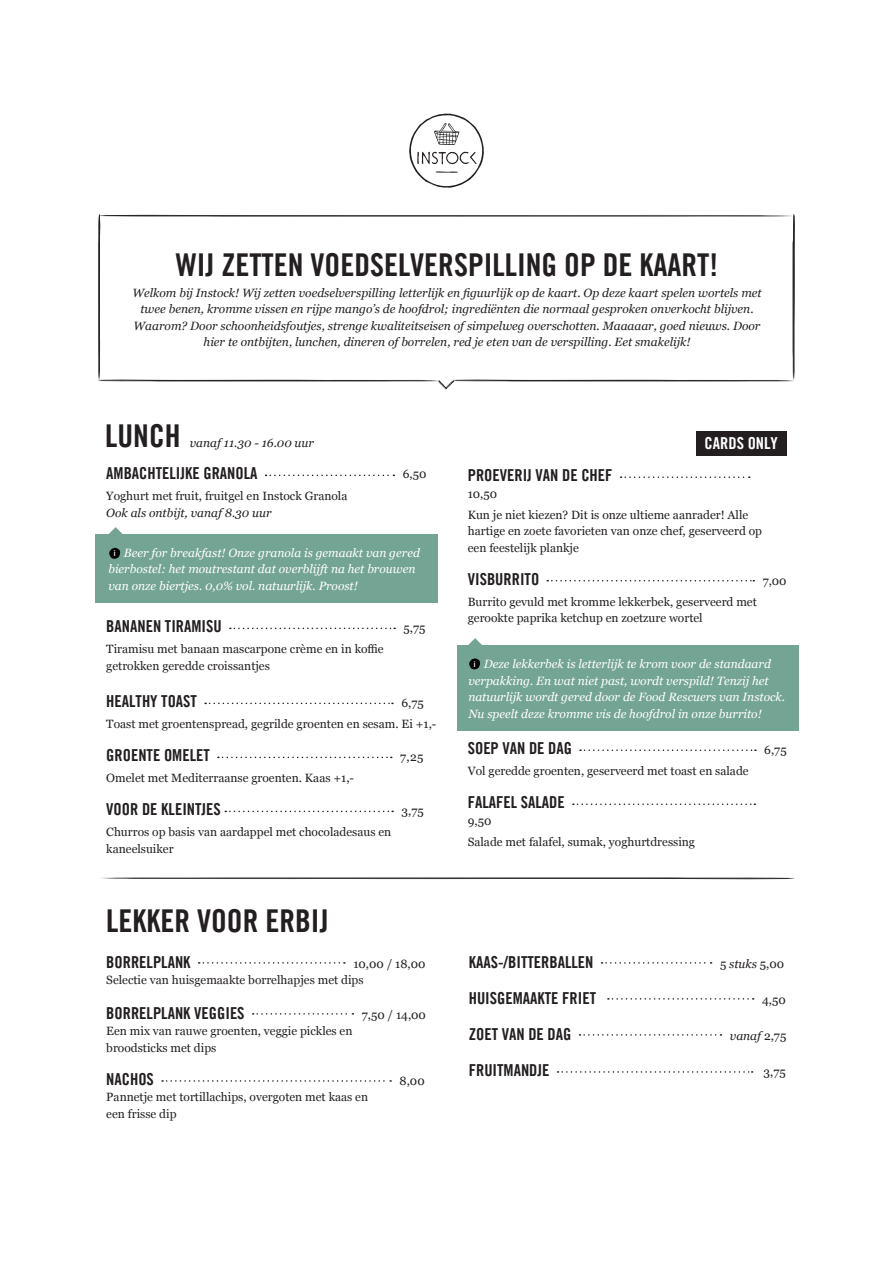
<style>
.page{position:relative;width:893px;height:1263px;background:#fff}
.page>*{position:absolute;margin:0;border:0;box-sizing:border-box;transform-origin:0 0}
.t1{font:31.5px "Trade Gothic Bold Cond Twenty";color:#231f20}
.t2{font:16.5px "Trade Gothic Bold Cond Twenty";color:#231f20}
.t3{font:16.5px "Trade Gothic Bold Cond Twenty";color:#fff}
.t4{font:12px/16.5px "Georgia";color:#231f20}
.t5{font:italic 12px/16.5px "Georgia";color:#231f20;text-align:center}
.t6{font:italic 12px "Georgia";color:#fff}
.Brood_DIN{font:8.1px "Trade Gothic Bold Cond Twenty";color:#fff}
.s1{font-style:italic}
.s2{font-style:normal}
</style>
<div class="page">
<svg style="left:621px;top:476px;width:129px;height:2px"></svg>
<svg style="left:547px;top:580px;width:207px;height:1px"></svg>
<svg style="left:580px;top:749px;width:176px;height:2px"></svg>
<svg style="left:573px;top:803px;width:182px;height:2px"></svg>
<svg style="left:266px;top:475px;width:128px;height:1px"></svg>
<svg style="left:230px;top:628px;width:165px;height:1px"></svg>
<svg style="left:205px;top:703px;width:188px;height:1px"></svg>
<svg style="left:218px;top:757px;width:174px;height:1px"></svg>
<svg style="left:225px;top:811px;width:168px;height:1px"></svg>
<svg style="left:98px;top:214px;width:697px;height:176px"></svg>
<svg style="left:101px;top:877px;width:694px;height:2px"></svg>
<div style="left:95px;top:535px;width:342px;height:68px;background:#74a494"></div>
<svg style="left:108px;top:527px;width:15px;height:8px"></svg>
<svg style="left:109px;top:548px;width:11px;height:11px"></svg>
<div style="left:457px;top:646px;width:342px;height:85px;background:#74a494"></div>
<svg style="left:468px;top:638px;width:15px;height:31px"></svg>
<svg style="left:409px;top:113px;width:75px;height:75px"></svg>
<svg style="left:199px;top:962px;width:146px;height:2px"></svg>
<svg style="left:253px;top:1013px;width:100px;height:2px"></svg>
<svg style="left:162px;top:1080px;width:229px;height:2px"></svg>
<svg style="left:601px;top:962px;width:111px;height:2px"></svg>
<svg style="left:608px;top:998px;width:146px;height:2px"></svg>
<svg style="left:579px;top:1034px;width:142px;height:2px"></svg>
<svg style="left:558px;top:1071px;width:195px;height:2px"></svg>
<div style="left:696px;top:431px;width:91px;height:24px;background:#231f20"></div>
<h3 class="t1" style="left:176px;top:246px;width:544px">WIJ ZETTEN VOEDSELVERSPILLING OP DE KAART!</h3>
<p class="t5" style="left:132px;top:284px;width:631px">Welkom bij Instock! Wij zetten voedselverspilling letterlijk en figuurlijk op de kaart. Op deze kaart spelen wortels met twee benen, kromme vissen en rijpe mango’s de hoofdrol; ingrediënten die normaal gesproken onverkocht blijven.<br>Waarom? Door schoonheidsfoutjes, strenge kwaliteitseisen of simpelweg overschotten. Maaaaar, goed nieuws. Door hier te ontbijten, lunchen, dineren of borrelen, red je eten van de verspilling. Eet smakelijk!</p>
<h3 class="t1" style="left:105px;top:417px;width:77px">LUNCH</h3>
<h3 class="t5" style="left:190px;top:434px;width:126px">vanaf 11.30 - 16.00 uur</h3>
<p class="t3" style="left:705px;top:433px;width:75px">CARDS ONLY</p>
<p class="t2" style="left:106px;top:463px;width:153px">AMBACHTELIJKE GRANOLA</p>
<p class="t4" style="left:403px;top:465px;width:25px">6,50</p>
<p class="t4" style="left:106px;top:487px;width:243px">Yoghurt met fruit, fruitgel en Instock Granola</p>
<p class="t5" style="left:106px;top:504px;width:167px">Ook als ontbijt, vanaf 8.30 uur</p>
<p class="Brood_DIN" style="left:114px;top:548px;width:3px">i</p>
<p class="t6" style="left:124px;top:544px;width:298px">Beer for breakfast! Onze granola is gemaakt van gered</p>
<p class="t6" style="left:108px;top:560px;width:309px">bierbostel: het moutrestant dat overblijft na het brouwen</p>
<p class="t6" style="left:108px;top:577px;width:251px">van onze biertjes. 0,0% vol. natuurlijk. Proost!</p>
<p class="t2" style="left:106px;top:616px;width:117px">BANANEN TIRAMISU</p>
<p class="t4" style="left:404px;top:619px;width:23px">5,75</p>
<p class="t4" style="left:106px;top:640px;width:279px">Tiramisu met banaan mascarpone crème en in koffie</p>
<p class="t4" style="left:106px;top:657px;width:165px">getrokken geredde croissantjes</p>
<p class="t2" style="left:106px;top:691px;width:92px">HEALTHY TOAST</p>
<p class="t4" style="left:401px;top:694px;width:24px">6,75</p>
<p class="t4" style="left:106px;top:715px;width:332px">Toast met groentenspread, gegrilde groenten en sesam. Ei +1,-</p>
<p class="t2" style="left:106px;top:745px;width:105px">GROENTE OMELET</p>
<p class="t4" style="left:400px;top:748px;width:25px">7,25</p>
<p class="t4" style="left:106px;top:769px;width:249px">Omelet met Mediterraanse groenten. Kaas +1,-</p>
<p class="t2" style="left:106px;top:799px;width:116px">VOOR DE KLEINTJES</p>
<p class="t4" style="left:402px;top:802px;width:24px">3,75</p>
<p class="t4" style="left:106px;top:823px;width:286px">Churros op basis van aardappel met chocoladesaus en kaneelsuiker</p>
<h3 class="t1" style="left:106px;top:901px;width:224px">LEKKER VOOR ERBIJ</h3>
<p class="t2" style="left:106px;top:952px;width:86px">BORRELPLANK</p>
<p class="t4" style="left:353px;top:955px;width:74px">10,00 / 18,00</p>
<p class="t4" style="left:106px;top:971px;width:259px">Selectie van huisgemaakte borrelhapjes met dips</p>
<p class="t2" style="left:106px;top:1003px;width:140px">BORRELPLANK VEGGIES</p>
<p class="t4" style="left:362px;top:1006px;width:66px">7,50 / 14,00</p>
<p class="t4" style="left:106px;top:1022px;width:248px">Een mix van rauwe groenten, veggie pickles en</p>
<p class="t4" style="left:106px;top:1039px;width:112px">broodsticks met dips</p>
<p class="t2" style="left:106px;top:1069px;width:49px">NACHOS</p>
<p class="t4" style="left:400px;top:1072px;width:27px">8,00</p>
<p class="t4" style="left:106px;top:1088px;width:263px">Pannetje met tortillachips, overgoten met kaas en</p>
<p class="t4" style="left:106px;top:1105px;width:72px">een frisse dip</p>
<p class="t2" style="left:468px;top:465px;width:146px">PROEVERIJ VAN DE CHEF</p>
<p class="t4" style="left:468px;top:485px;width:31px">10,50</p>
<p class="t4" style="left:468px;top:506px;width:296px">Kun je niet kiezen? Dit is onze ultieme aanrader! Alle hartige en zoete favorieten van onze chef, geserveerd op</p>
<p class="t4" style="left:468px;top:539px;width:113px">een feestelijk plankje</p>
<p class="t2" style="left:468px;top:569px;width:73px">VISBURRITO</p>
<p class="t4" style="left:763px;top:572px;width:25px">7,00</p>
<p class="t4" style="left:468px;top:593px;width:291px">Burrito gevuld met kromme lekkerbek, geserveerd met gerookte paprika ketchup en zoetzure wortel</p>
<p class="Brood_DIN" style="left:474px;top:659px;width:3px">i</p>
<p class="t6" style="left:484px;top:655px;width:289px">Deze lekkerbek is letterlijk te krom voor de standaard</p>
<p class="t6" style="left:468px;top:672px;width:302px">verpakking. En wat niet past, wordt verspild! Tenzij het</p>
<p class="t6" style="left:468px;top:688px;width:318px">natuurlijk wordt gered door de Food Rescuers van Instock.</p>
<p class="t6" style="left:468px;top:705px;width:295px">Nu speelt deze kromme vis de hoofdrol in onze burrito!</p>
<p class="t2" style="left:468px;top:738px;width:106px">SOEP VAN DE DAG</p>
<p class="t4" style="left:764px;top:741px;width:24px">6,75</p>
<p class="t4" style="left:468px;top:762px;width:282px">Vol geredde groenten, geserveerd met toast en salade</p>
<p class="t2" style="left:468px;top:792px;width:99px">FALAFEL SALADE</p>
<p class="t4" style="left:468px;top:812px;width:25px">9,50</p>
<p class="t4" style="left:468px;top:833px;width:229px">Salade met falafel, sumak, yoghurtdressing</p>
<h2 class="t2" style="left:469px;top:952px;width:126px">KAAS-/BITTERBALLEN</h2>
<p class="t4" style="left:720px;top:955px;width:66px">5 <span class="s1">stuks</span> 5,00</p>
<h2 class="t2" style="left:469px;top:988px;width:129px">HUISGEMAAKTE FRIET</h2>
<p class="t4" style="left:762px;top:991px;width:25px">4,50</p>
<h2 class="t2" style="left:469px;top:1024px;width:104px">ZOET VAN DE DAG</h2>
<p class="t5" style="left:730px;top:1027px;width:58px">vanaf <span class="s2">2,75</span></p>
<h2 class="t2" style="left:469px;top:1060px;width:82px">FRUITMANDJE</h2>
<p class="t4" style="left:764px;top:1063px;width:24px">3,75</p>
</div>
